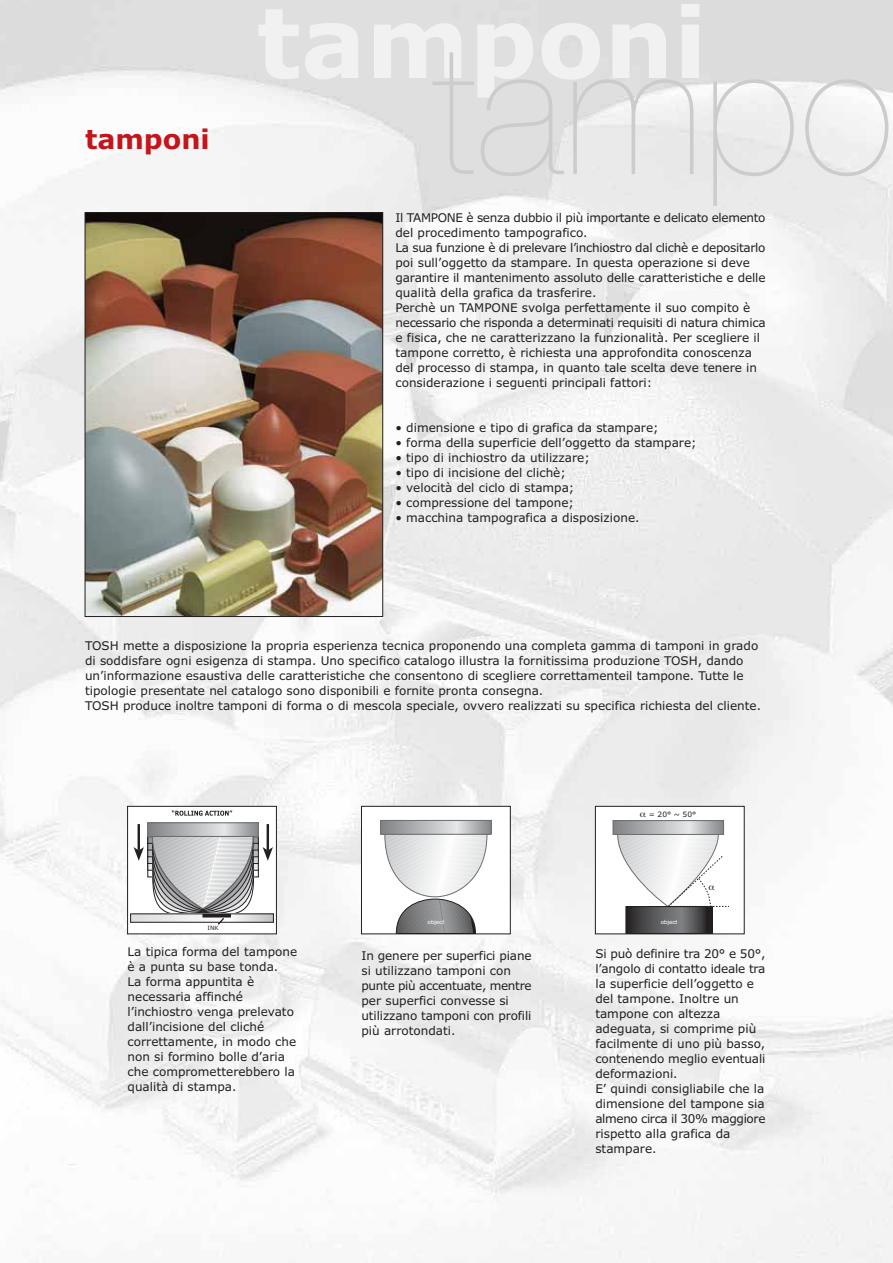
<style>
.page{position:relative;width:893px;height:1263px;background:#fff}
.page>*{position:absolute;margin:0;border:0;box-sizing:border-box;transform-origin:0 0}
.t1{font:200 180px "Helvetica Neue";color:#cbccce}
.t2{font:700 27px "Verdana";color:#c4151c}
.t3{font:12px/15px "Verdana";color:#231f20}
.t4{font:7.35px "Verdana";color:#231f20}
.t5{font:5.85px "Helvetica Neue";color:#fff}
.t6{font:5.85px "Verdana";color:#231f20}
</style>
<div class="page">
<img style="left:0;top:0;width:892px;height:1263px">
<div style="left:128px;top:806px;width:148px;height:128px;background:#fff"></div>
<div style="left:127px;top:806px;width:150px;height:128px;border:1px solid #231f20"></div>
<div style="left:130px;top:914px;width:143px;height:8px;border:1px solid #231f20"></div>
<svg style="left:172px;top:811px;width:60px;height:5px"></svg>
<svg style="left:131px;top:823px;width:143px;height:102px"></svg>
<div style="left:361px;top:806px;width:149px;height:128px;background:#fff"></div>
<div style="left:361px;top:806px;width:150px;height:128px;border:1px solid #231f20"></div>
<div style="left:380px;top:820px;width:111px;height:15px;border:1px solid #6d6e70"></div>
<svg style="left:381px;top:820px;width:111px;height:114px"></svg>
<div style="left:595px;top:806px;width:149px;height:128px;background:#fff"></div>
<div style="left:595px;top:806px;width:150px;height:128px;border:1px solid #231f20"></div>
<svg style="left:628px;top:908px;width:14px;height:24px"></svg>
<div style="left:642px;top:907px;width:39px;height:26px;background:linear-gradient(to right,#464647,#7f8184)"></div>
<div style="left:681px;top:907px;width:26px;height:26px;background:linear-gradient(to right,#838589,#2f2d2e)"></div>
<div style="left:706px;top:907px;width:6px;height:26px;background:#231f20"></div>
<div style="left:626px;top:906px;width:86px;height:28px;border:1px solid #231f20"></div>
<img style="left:87px;top:214px;width:294px;height:401px">
<div style="left:85px;top:212px;width:298px;height:405px;border:1px solid #231f20"></div>
<svg style="left:613px;top:820px;width:116px;height:88px"></svg>
<h2 class="t2" style="left:85px;top:129px;width:126px">tamponi</h2>
<h1 class="t1" style="left:433px;top:46px;width:462px">tampo</h1>
<p class="t3" style="left:395px;top:211px;width:372px">Il TAMPONE è senza dubbio il più importante e delicato elemento del procedimento tampografico.<br>La sua funzione è di prelevare l’inchiostro dal clichè e depositarlo poi sull’oggetto da stampare. In questa operazione si deve garantire il mantenimento assoluto delle caratteristiche e delle qualità della grafica da trasferire.<br>Perchè un TAMPONE svolga perfettamente il suo compito è necessario che risponda a determinati requisiti di natura chimica e fisica, che ne caratterizzano la funzionalità. Per scegliere il tampone corretto, è richiesta una approfondita conoscenza del processo di stampa, in quanto tale scelta deve tenere in considerazione i seguenti principali fattori:</p>
<p class="t3" style="left:395px;top:421px;width:265px">• dimensione e tipo di grafica da stampare;</p>
<p class="t3" style="left:395px;top:436px;width:303px">• forma della superficie dell’oggetto da stampare;</p>
<p class="t3" style="left:395px;top:451px;width:196px">• tipo di inchiostro da utilizzare;</p>
<p class="t3" style="left:395px;top:466px;width:172px">• tipo di incisione del clichè;</p>
<p class="t3" style="left:395px;top:481px;width:180px">• velocità del ciclo di stampa;</p>
<p class="t3" style="left:395px;top:496px;width:180px">• compressione del tampone;</p>
<p class="t3" style="left:395px;top:511px;width:245px">• macchina tampografica a disposizione.</p>
<p class="t3" style="left:85px;top:639px;width:677px">TOSH mette a disposizione la propria esperienza tecnica proponendo una completa gamma di tamponi in grado di soddisfare ogni esigenza di stampa. Uno specifico catalogo illustra la fornitissima produzione TOSH, dando un’informazione esaustiva delle caratteristiche che consentono di scegliere correttamenteil tampone. Tutte le tipologie presentate nel catalogo sono disponibili e fornite pronta consegna.<br>TOSH produce inoltre tamponi di forma o di mescola speciale, ovvero realizzati su specifica richiesta del cliente.</p>
<p class="t6" style="left:208px;top:926px;width:13px">INK</p>
<p class="t3" style="left:128px;top:945px;width:171px">La tipica forma del tampone è a punta su base tonda.<br>La forma appuntita è necessaria affinché l’inchiostro venga prelevato dall’incisione del cliché correttamente, in modo che non si formino bolle d’aria che comprometterebbero la qualità di stampa.</p>
<p class="t5" style="left:428px;top:920px;width:18px">object</p>
<p class="t4" style="left:649px;top:812px;width:49px">= 20° ~ 50°</p>
<p class="t5" style="left:661px;top:920px;width:18px">object</p>
<p class="t3" style="left:361px;top:950px;width:172px">In genere per superfici piane si utilizzano tamponi con punte più accentuate, mentre per superfici convesse si utilizzano tamponi con profili più arrotondati.</p>
<p class="t3" style="left:595px;top:947px;width:172px">Si può definire tra 20° e 50°, l’angolo di contatto ideale tra la superficie dell’oggetto e del tampone. Inoltre un tampone con altezza adeguata, si comprime più facilmente di uno più basso, contenendo meglio eventuali deformazioni.<br>E’ quindi consigliabile che la dimensione del tampone sia almeno circa il 30% maggiore rispetto alla grafica da stampare.</p>
</div>
